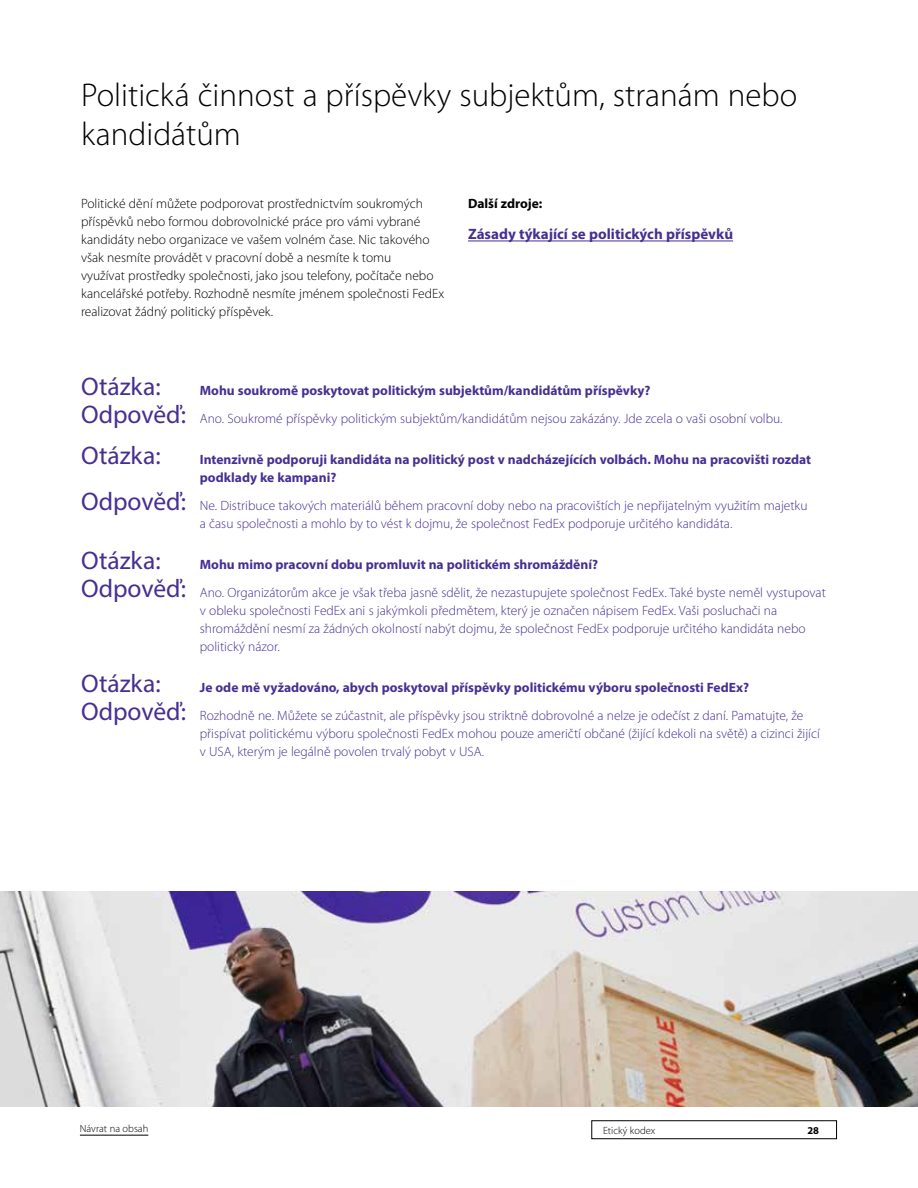
<style>
.page{position:relative;width:918px;height:1188px;background:#fff}
.page>*{position:absolute;margin:0;border:0;box-sizing:border-box;transform-origin:0 0}
.t1{font:300 33px/39.6px "Myriad Pro";color:#000}
.t2{font:25.5px "Myriad Pro";color:#472f92}
.t3{font:700 15px "Myriad Pro";color:#472f92}
.t4{font:300 13.5px/18px "Myriad Pro";color:#472f92}
.t5{font:300 13.5px/18px "Myriad Pro";color:#000}
.t6{font:700 13.5px/18px "Myriad Pro";color:#472f92}
.t7{font:700 13.5px "Myriad Pro";color:#000}
.t8{font:300 10.5px "Myriad Pro";color:#000}
.t9{font:700 10.5px "Myriad Pro";color:#000}
.s1{font-weight:700}
.s2{font-weight:400;font-size:25.5px}
</style>
<div class="page">
<div style="left:592px;top:1121px;width:245px;height:18px;border:1px solid #000"></div>
<hr style="left:80px;top:1135px;width:68px;height:1px;background:#000">
<hr style="left:468px;top:241px;width:265px;height:1px;background:#472f92">
<img style="left:0;top:891px;width:918px;height:216px">
<h1 class="t1" style="left:81px;top:75px;width:718px">Politická činnost a příspěvky subjektům, stranám nebo kandidátům</h1>
<p class="t5" style="left:81px;top:194px;width:365px">Politické dění můžete podporovat prostřednictvím soukromých příspěvků nebo formou dobrovolnické práce pro vámi vybrané kandidáty nebo organizace ve vašem volném čase. Nic takového však nesmíte provádět v pracovní době a nesmíte k tomu<br>využívat prostředky společnosti, jako jsou telefony, počítače nebo kancelářské potřeby. Rozhodně nesmíte jménem společnosti FedEx realizovat žádný politický příspěvek.</p>
<p class="t7" style="left:468px;top:195px;width:76px">Další zdroje:</p>
<p class="t3" style="left:468px;top:225px;width:267px">Zásady týkající se politických příspěvků</p>
<h2 class="t2" style="left:81px;top:370px;width:81px">Otázka:</h2>
<p class="t4" style="left:81px;top:376px;width:703px;line-height:28.5px;text-indent:119px"><span class="s1">Mohu soukromě poskytovat politickým subjektům/kandidátům příspěvky?<br></span><span class="s2">Odpověď:</span> Ano. Soukromé příspěvky politickým subjektům/kandidátům nejsou zakázány. Jde zcela o vaši osobní volbu.</p>
<h2 class="t2" style="left:81px;top:439px;width:81px">Otázka:</h2>
<p class="t6" style="left:200px;top:450px;width:613px">Intenzivně podporuji kandidáta na politický post v nadcházejících volbách. Mohu na pracovišti rozdat podklady ke kampani?</p>
<p class="t4" style="left:200px;top:496px;width:609px;text-indent:-119px"><span class="s2">Odpověď:</span> Ne. Distribuce takových materiálů během pracovní doby nebo na pracovištích je nepřijatelným využitím majetku a času společnosti a mohlo by to vést k dojmu, že společnost FedEx podporuje určitého kandidáta.</p>
<h2 class="t2" style="left:81px;top:544px;width:81px">Otázka:</h2>
<p class="t4" style="left:81px;top:550px;width:746px;line-height:28.5px;text-indent:119px"><span class="s1">Mohu mimo pracovní dobu promluvit na politickém shromáždění?<br></span><span class="s2">Odpověď:</span> Ano. Organizátorům akce je však třeba jasně sdělit, že nezastupujete společnost FedEx. Také byste neměl vystupovat</p>
<p class="t4" style="left:200px;top:601px;width:607px">v obleku společnosti FedEx ani s jakýmkoli předmětem, který je označen nápisem FedEx. Vaši posluchači na shromáždění nesmí za žádných okolností nabýt dojmu, že společnost FedEx podporuje určitého kandidáta nebo politický názor.</p>
<h2 class="t2" style="left:81px;top:667px;width:81px">Otázka:</h2>
<p class="t4" style="left:81px;top:673px;width:724px;line-height:28.5px;text-indent:119px"><span class="s1">Je ode mě vyžadováno, abych poskytoval příspěvky politickému výboru společnosti FedEx?<br></span><span class="s2">Odpověď:</span> Rozhodně ne. Můžete se zúčastnit, ale příspěvky jsou striktně dobrovolné a nelze je odečíst z daní. Pamatujte, že</p>
<p class="t4" style="left:200px;top:724px;width:622px">přispívat politickému výboru společnosti FedEx mohou pouze američtí občané (žijící kdekoli na světě) a cizinci žijící v USA, kterým je legálně povolen trvalý pobyt v USA.</p>
<p class="t8" style="left:80px;top:1122px;width:70px">Návrat na obsah</p>
<p class="t8" style="left:603px;top:1124px;width:54px">Etický kodex</p>
<p class="t9" style="left:807px;top:1123px;width:13px">28</p>
</div>
